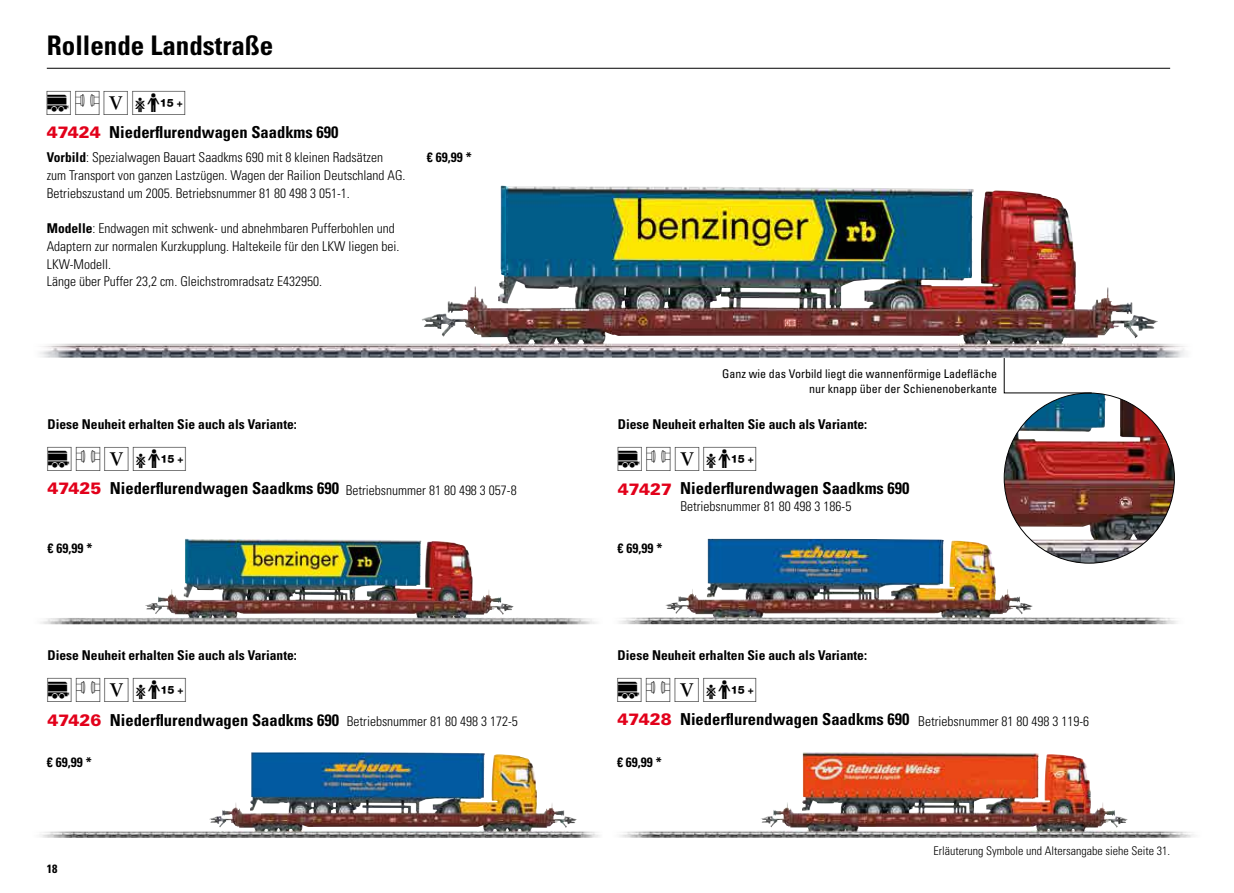
<style>
.page{position:relative;width:1234px;height:893px;background:#fff}
.page>*{position:absolute;margin:0;border:0;box-sizing:border-box;transform-origin:0 0}
.t1{font:30px "Maerklin Piktos";color:#000}
.t2{font:700 condensed 27px "Univers LT Std";color:#000}
.t3{font:700 condensed 16.5px "Univers LT Std";color:#000}
.t4{font:900 16.5px "Univers LT Std";color:#e2001a}
.t5{font:300 condensed 13.5px/17.9px "Univers LT Std";color:#000}
.t6{font:700 condensed 13.5px "Univers LT Std";color:#000}
.t7{font:condensed 12px/14.4px "Univers LT Std";color:#000;text-align:right}
.t8{font:300 condensed 12px "Univers LT Std";color:#000}
.t9{font:700 condensed 12px "Univers LT Std";color:#000}
.s1{font-weight:700}
</style>
<div class="page">
<img style="left:40px;top:186px;width:1145px;height:172px">
<img style="left:40px;top:539px;width:556px;height:85px">
<img style="left:40px;top:752px;width:560px;height:86px">
<img style="left:619px;top:539px;width:558px;height:85px">
<img style="left:620px;top:752px;width:574px;height:86px">
<img style="left:1003px;top:393px;width:171px;height:170px">
<svg style="left:1003px;top:358px;width:88px;height:35px"></svg>
<hr style="left:47px;top:68px;width:1122px;height:1px;background:#000">
<p class="t2" style="left:47px;top:29px;width:228px">Rollende Landstraße</p>
<p class="t1" style="left:47px;top:87px;width:144px">?S5Y</p>
<p class="t5" style="left:47px;top:148px;width:338px"><span class="s1">Vorbild</span>: Spezialwagen Bauart Saadkms 690 mit 8 kleinen Radsätzen</p>
<p class="t6" style="left:427px;top:149px;width:46px">€ 69,99 *</p>
<p class="t5" style="left:47px;top:166px;width:360px">zum Transport von ganzen Lastzügen. Wagen der Railion Deutschland AG.<br>Betriebszustand um 2005. Betriebsnummer 81 80 498 3 051-1.</p>
<p class="t5" style="left:47px;top:219px;width:354px"><span class="s1">Modelle</span>: Endwagen mit schwenk- und abnehmbaren Pufferbohlen und Adaptern zur normalen Kurzkupplung. Haltekeile für den LKW liegen bei.<br>LKW-Modell.<br>Länge über Puffer 23,2 cm. Gleichstromradsatz E432950.</p>
<p class="t3" style="left:109px;top:122px;width:231px">Niederflurendwagen Saadkms 690</p>
<p class="t4" style="left:47px;top:122px;width:56px">47424</p>
<p class="t7" style="left:722px;top:367px;width:276px">Ganz wie das Vorbild liegt die wannenförmige Ladefläche nur knapp über der Schienenoberkante</p>
<p class="t6" style="left:47px;top:416px;width:251px">Diese Neuheit erhalten Sie auch als Variante:</p>
<p class="t6" style="left:617px;top:416px;width:251px">Diese Neuheit erhalten Sie auch als Variante:</p>
<p class="t1" style="left:47px;top:443px;width:144px">?S5Y</p>
<p class="t1" style="left:617px;top:443px;width:144px">?S5Y</p>
<p class="t4" style="left:47px;top:478px;width:56px">47425</p>
<p class="t3" style="left:110px;top:478px;width:231px">Niederflurendwagen Saadkms 690</p>
<p class="t5" style="left:345px;top:481px;width:172px">Betriebsnummer 81 80 498 3 057-8</p>
<p class="t4" style="left:617px;top:478px;width:56px">47427</p>
<p class="t3" style="left:680px;top:478px;width:231px">Niederflurendwagen Saadkms 690</p>
<p class="t5" style="left:680px;top:498px;width:172px">Betriebsnummer 81 80 498 3 186-5</p>
<p class="t6" style="left:47px;top:540px;width:46px">€ 69,99 *</p>
<p class="t6" style="left:617px;top:540px;width:46px">€ 69,99 *</p>
<p class="t6" style="left:47px;top:647px;width:251px">Diese Neuheit erhalten Sie auch als Variante:</p>
<p class="t6" style="left:617px;top:647px;width:251px">Diese Neuheit erhalten Sie auch als Variante:</p>
<p class="t1" style="left:47px;top:674px;width:144px">?S5Y</p>
<p class="t1" style="left:617px;top:674px;width:144px">?S5Y</p>
<p class="t4" style="left:47px;top:709px;width:56px">47426</p>
<p class="t3" style="left:110px;top:710px;width:231px">Niederflurendwagen Saadkms 690</p>
<p class="t3" style="left:680px;top:709px;width:231px">Niederflurendwagen Saadkms 690</p>
<p class="t4" style="left:617px;top:709px;width:56px">47428</p>
<p class="t5" style="left:347px;top:712px;width:172px">Betriebsnummer 81 80 498 3 172-5</p>
<p class="t5" style="left:918px;top:712px;width:172px">Betriebsnummer 81 80 498 3 119-6</p>
<p class="t6" style="left:47px;top:753px;width:46px">€ 69,99 *</p>
<p class="t6" style="left:617px;top:753px;width:46px">€ 69,99 *</p>
<p class="t9" style="left:47px;top:862px;width:12px">18</p>
<p class="t8" style="left:933px;top:843px;width:238px">Erläuterung Symbole und Altersangabe siehe Seite 31.</p>
</div>
